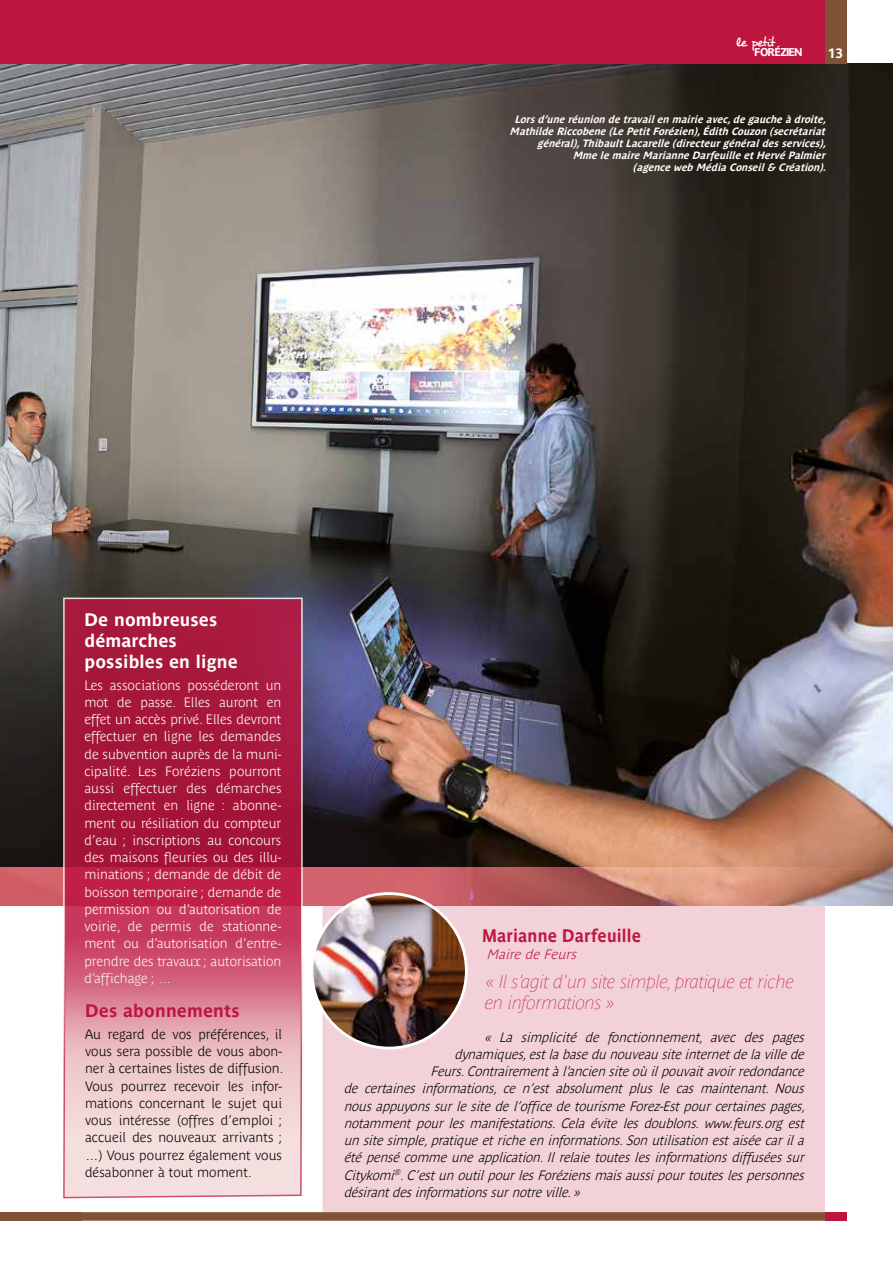
<style>
.page{position:relative;width:893px;height:1276px;background:#fff}
.page>*{position:absolute;margin:0;border:0;box-sizing:border-box;transform-origin:0 0}
.t1{font:italic 18px/21px "Parisine Plus Clair";letter-spacing:-.01em;color:#be153f}
.t2{font:700 18px/21px "Parisine";letter-spacing:.01em;color:#fff}
.t3{font:700 18px "Parisine";letter-spacing:.01em;color:#be153f;scale:.92 1}
.t4{font:700 18px "Parisine";letter-spacing:.01em;color:#be153f}
.t5{font:italic 700 13.5px "Parisine Plus Clair";letter-spacing:-.015em;color:#000;scale:.95 1}
.t6{font:700 13.5px/17.2px "Parisine Plus Clair";color:#fff;text-align:justify}
.t7{font:700 13.5px/17.2px "Parisine Plus Clair";color:#000;text-align:justify}
.t8{font:italic 700 13.5px "Parisine Plus Clair";color:#be153f}
.t9{font:700 13.5px "Parisine";color:#fff}
.t10{font:13.35px "Desyrel";letter-spacing:-.06em;color:#fff}
.t11{font:700 11.25px "Parisine";letter-spacing:-.08em;color:#fff}
.t12{font:italic 700 10.5px/12px "Parisine Plus";color:#fff;text-align:right}
</style>
<div class="page">
<div style="left:322px;top:906px;width:503px;height:306px;background:#f2d1d9"></div>
<img style="left:0;top:64px;width:893px;height:803px">
<svg style="left:0;top:867px;width:893px;height:39px;background:#c47470"></svg>
<div style="left:0;top:1212px;width:82px;height:8px;background:#815234"></div>
<div style="left:0;top:0;width:825px;height:64px;background:#be153f"></div>
<div style="left:825px;top:0;width:21px;height:64px;background:#815234"></div>
<div style="left:825px;top:1212px;width:21px;height:8px;background:#be153f"></div>
<div style="left:64px;top:1212px;width:761px;height:8px;background:#815234"></div>
<div style="left:63px;top:597px;width:240px;height:540px;background:linear-gradient(to right,#a41234,#aa1e44)"></div>
<img style="left:312px;top:893px;width:154px;height:155px;border-radius:77px">
<div style="left:310px;top:892px;width:158px;height:157px;border:3px solid #fff;border-radius:50%"></div>
<svg style="left:62px;top:856px;width:241px;height:343px;background:#dd8e9e"></svg>
<p class="t10" style="left:736px;top:34px;width:41px">le petit</p>
<p class="t11" style="left:754px;top:46px;width:50px">FORÉZIEN</p>
<p class="t9" style="left:828px;top:45px;width:17px">13</p>
<p class="t12" style="left:510px;top:113px;width:321px">Lorsd’uneréunion detravailen mairieavec,degaucheàdroite, MathildeRiccobene(LePetitForézien),Édith Couzon (secrétariat général),ThibaultLacarelle(directeurgénéraldesservices), MmelemaireMarianneDarfeuilleetHervéPalmier (agencewebMédiaConseil&amp; Création).</p>
<h1 class="t2" style="left:84px;top:609px;width:155px">De nombreuses démarches possibles en ligne</h1>
<p class="t6" style="left:84px;top:676px;width:199px">Les associations posséderont un mot de passe. Elles auront en effet un accès privé. Elles devront effectuer en ligne les demandes de subvention auprès de la muni&shy;cipalité. Les Foréziens pourront aussi effectuer des démarches directement en ligne : abonne&shy;ment ou résiliation du compteur d’eau ; inscriptions au concours des maisons fleuries ou des illu&shy;minations ; demande de débit de boisson temporaire ; demande de permission ou d’autorisation de voirie, de permis de stationne&shy;ment ou d’autorisation d’entre&shy;prendre des travaux ; autorisation d’affichage ; …</p>
<h1 class="t4" style="left:85px;top:1000px;width:156px">Des abonnements</h1>
<p class="t7" style="left:85px;top:1025px;width:200px">Au regard de vos préférences, il vous sera possible de vous abon&shy;ner à certaines listes de diffusion.<br>Vous pourrez recevoir les infor&shy;mations concernant le sujet qui vous intéresse (offres d’emploi ; accueil des nouveaux arrivants ; …) Vous pourrez également vous désabonner à tout moment.</p>
<h1 class="t3" style="left:482px;top:925px;width:174px">Marianne Darfeuille</h1>
<p class="t8" style="left:486px;top:946px;width:95px">MairedeFeurs</p>
<h1 class="t1" style="left:485px;top:971px;width:311px">« Il s’agit d’un site simple, pratique et riche en informations »</h1>
<p class="t5" style="left:484px;top:1029px;width:342px">« La simplicité de fonctionnement, avec des pages</p>
<p class="t5" style="left:454px;top:1046px;width:373px">dy namiques,estlabasedunouveausiteinternetdelavillede</p>
<p class="t5" style="left:430px;top:1063px;width:399px">Feurs.Contrairementàl’anciensiteoùilpouvaitavoirredondance</p>
<p class="t5" style="left:344px;top:1081px;width:490px">de certaines informations, ce n’est absolument plus le cas maintenant. Nous</p>
<p class="t5" style="left:344px;top:1098px;width:491px">nousappuyonssurlesitedel’officedetourismeForez-Estpourcertainespages,</p>
<p class="t5" style="left:344px;top:1115px;width:490px">notamment pour les manifestations.Cela évite les doublons.www.feurs.org est</p>
<p class="t5" style="left:344px;top:1132px;width:490px">unsitesimple,pratiqueetricheeninformations.Sonutilisationestaiséecarila</p>
<p class="t5" style="left:344px;top:1150px;width:490px">été pensé comme une application.Il relaie toutes les informations diffusées sur</p>
<p class="t5" style="left:344px;top:1167px;width:490px">City komi<sup>®</sup>.C’estunoutilpourlesForéziensmaisaussipourtouteslespersonnes</p>
<p class="t5" style="left:344px;top:1184px;width:254px">désirantdesinformationssurnotreville.»</p>
</div>
